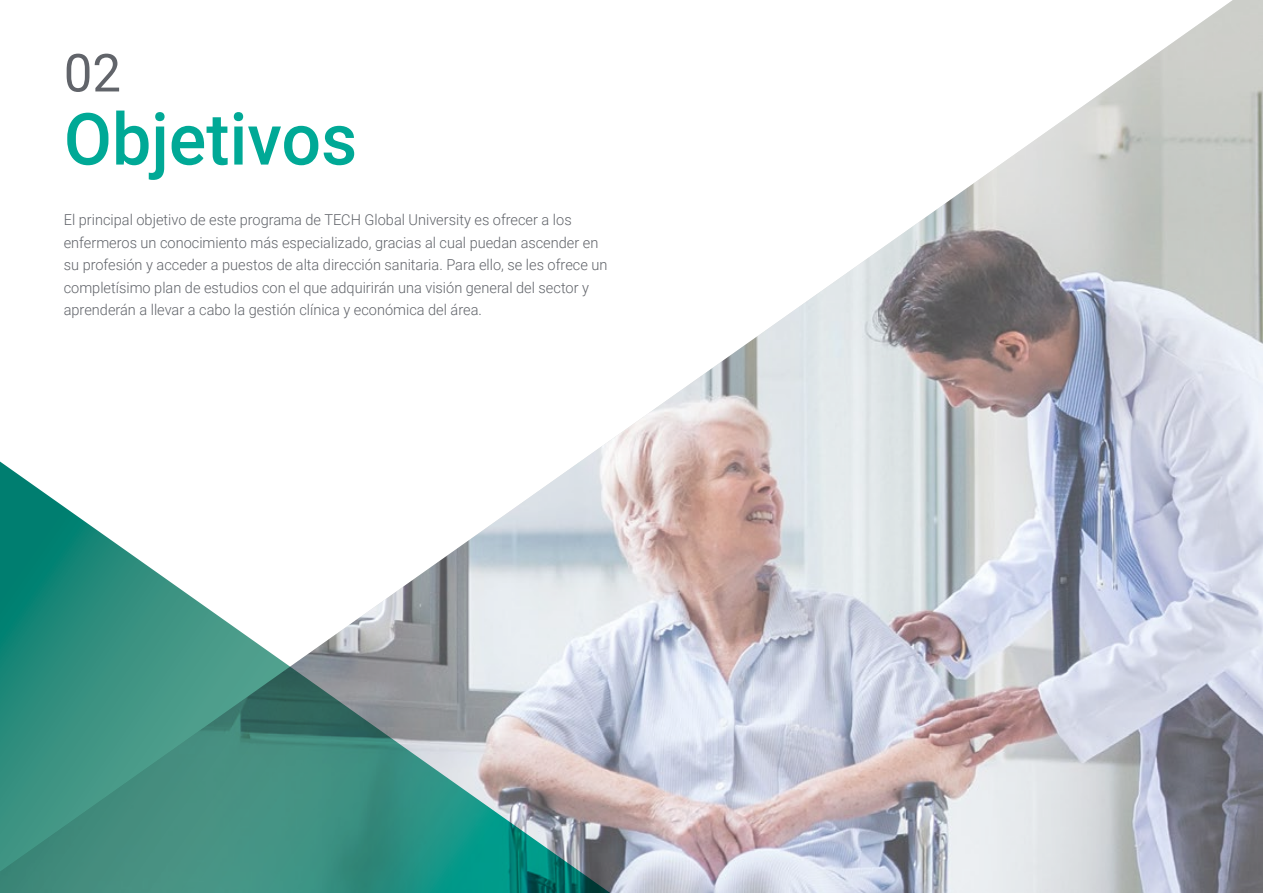
<style>
.page{position:relative;width:1263px;height:893px;background:#fff}
.page>*{position:absolute;margin:0;border:0;box-sizing:border-box;transform-origin:0 0}
.t1{font:500 72px "Roboto";color:#00a996}
.t2{font:52.5px "Roboto";color:#61646a}
.t3{font:300 15px/22.5px "Roboto";color:#61646a}
</style>
<div class="page">
<img style="left:603px;top:0;width:660px;height:893px">
<svg style="left:0;top:446px;width:640px;height:447px"></svg>
<h2 class="t2" style="left:64px;top:36px;width:59px">02</h2>
<h1 class="t1" style="left:64px;top:89px;width:295px">Objetivos</h1>
<p class="t3" style="left:64px;top:208px;width:545px">El principal objetivo de este programa de TECH Global University es ofrecer a los enfermeros un conocimiento más especializado, gracias al cual puedan ascender en su profesión y acceder a puestos de alta dirección sanitaria. Para ello, se les ofrece un completísimo plan de estudios con el que adquirirán una visión general del sector y aprenderán a llevar a cabo la gestión clínica y económica del área.</p>
</div>
